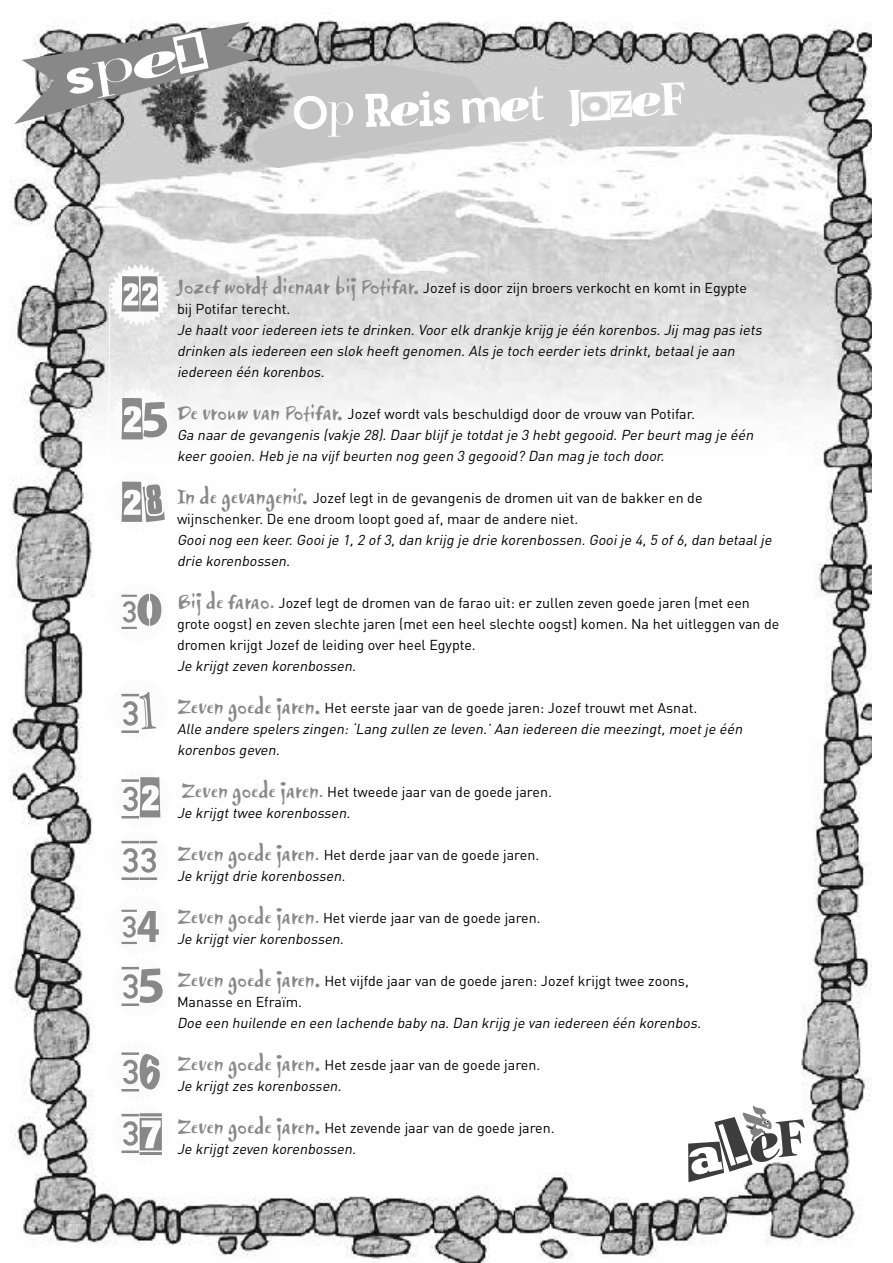
<style>
.page{position:relative;width:893px;height:1263px;background:#fff}
.page>*{position:absolute;margin:0;border:0;box-sizing:border-box;transform-origin:0 0}
.t1{font:59.55px "MPF Kidnapped";color:#8a8a8a}
.t2{font:57.75px "MPF Kidnapped";color:#888}
.t3{font:57.75px "MPF Kidnapped";color:#8a8a8a}
.t4{font:50.7px "MPF Kidnapped";color:#8a8a8a}
.t5{font:50.7px "MPF Kidnapped";color:#888}
.t6{font:50.1px "MPF Kidnapped";color:#fff;scale:1.5 1}
.t7{font:48.9px "MPF Kidnapped";color:#fff}
.t8{font:14.25px/21px "DIN";color:#000}
.t9{font:italic 14.25px/21px "DIN";color:#000}
.s1{font-family:"Airstream ITC Std";font-size:20.25px;color:#888}
.s2{font-style:normal}
.s3{font-family:"Airstream ITC Std";font-style:normal;font-size:20.25px;color:#8a8a8a}
.s4{font-family:"Airstream ITC Std";font-size:20.25px;color:#8a8a8a}
.s5{font-weight:500;font-size:20.25px;color:#8a8a8a}
.s6{font-family:"Airstream ITC Std";font-style:normal;font-size:20.25px;color:#888}
.s7{font-weight:500;font-size:17.25px;color:#8a8a8a}
.s8{font-style:italic}
.s9{font-weight:500;font-size:17.25px;color:#888}
</style>
<div class="page">
<img style="left:10px;top:20px;width:862px;height:1243px">
<img style="left:110px;top:284px;width:85px;height:888px">
<svg style="left:131px;top:187px;width:30px;height:1px"></svg>
<img style="left:131px;top:188px;width:30px;height:30px">
<svg style="left:107px;top:1039px;width:66px;height:126px"></svg>
<svg style="left:107px;top:767px;width:66px;height:252px"></svg>
<svg style="left:107px;top:678px;width:63px;height:63px"></svg>
<svg style="left:107px;top:581px;width:63px;height:63px"></svg>
<svg style="left:107px;top:470px;width:63px;height:63px"></svg>
<svg style="left:110px;top:387px;width:63px;height:63px"></svg>
<svg style="left:107px;top:264px;width:63px;height:62px"></svg>
<svg style="left:14px;top:22px;width:480px;height:146px;background:#adadad"></svg>
<svg style="left:604px;top:1105px;width:201px;height:100px"></svg>
<h3 class="t6" style="left:62px;top:57px;width:96px;rotate:-12deg">spel</h3>
<h3 class="t7" style="left:293px;top:91px;width:394px;rotate:-2deg">Op reis met jozef</h3>
<h3 class="t5" style="left:122px;top:269px;width:39px">22</h3>
<p class="t8" style="left:177px;top:277px;width:572px"><span class="s1">Jozef wordt dienaar bij Potifar.</span> Jozef is door zijn broers verkocht en komt in Egypte bij Potifar terecht.</p>
<p class="t9" style="left:177px;top:319px;width:589px">Je haaltvoor iedereen iets te drinken.Voor elk drankje krijg je één korenbos.Jij mag pas iets drinken als iedereen een slok heeftgenomen.Als je toch eerder iets drinkt,betaalje aan iedereen één korenbos<span class="s2">.</span></p>
<h1 class="t1" style="left:122px;top:390px;width:48px">25</h1>
<p class="t9" style="left:177px;top:403px;width:581px"><span class="s3">De vrouw van Potifar.</span> <span class="s2">Jozef wordt vals beschuldigd door de vrouw van Potifar.<br></span>Ga naar de gevangenis (vakje 28).Daar blijfje totdatje 3 hebtgegooid.Per beurtmag je één keer gooien.Heb je na vijfbeurten nog geen 3 gegooid? Dan mag je toch door.</p>
<h2 class="t2" style="left:122px;top:474px;width:45px">28</h2>
<p class="t8" style="left:177px;top:487px;width:527px"><span class="s1">In de gevangenis.</span> Jozef legt in de gevangenis de dromen uit van de bakker en de wijnschenker. De ene droom loopt goed af, maar de andere niet.</p>
<p class="t9" style="left:177px;top:529px;width:599px">Gooinog een keer.Gooije 1,2 of3,dan krijg je drie korenbossen.Gooije 4,5 of6,dan betaalje drie korenbossen.</p>
<h3 class="t4" style="left:122px;top:586px;width:42px">30</h3>
<p class="t8" style="left:177px;top:592px;width:604px"><span class="s4">Bij de farao</span><span class="s5">.</span> Jozef legt de dromen van de farao uit: er zullen zeven goede jaren (met een grote oogst) en zeven slechte jaren (met een heel slechte oogst) komen. Na het uitleggen van de dromen krijgt Jozef de leiding over heel Egypte.</p>
<p class="t9" style="left:177px;top:655px;width:184px">Je krijgtzeven korenbossen.</p>
<h2 class="t2" style="left:122px;top:684px;width:37px">31</h2>
<p class="t9" style="left:177px;top:697px;width:570px"><span class="s6">Zeven goede jaren.</span> <span class="s2">Het eerste jaar van de goede jaren: Jozef trouwt met Asnat.<br></span>Alle andere spelers zingen:‘Lang zullen ze leven.’Aan iedereen die meezingt,moetje één korenbos geven.</p>
<h2 class="t3" style="left:122px;top:769px;width:41px">32</h2>
<p class="t8" style="left:177px;top:781px;width:376px"><span class="s4">Zeven goede jaren</span><span class="s7">.</span> Het tweede jaar van de goede jaren.<br><span class="s8">Je krijgttwee korenbossen.</span></p>
<h2 class="t2" style="left:122px;top:831px;width:38px">33</h2>
<p class="t8" style="left:177px;top:844px;width:364px"><span class="s1">Zeven goede jaren</span><span class="s9">.</span> Het derde jaar van de goede jaren.<br><span class="s8">Je krijgtdrie korenbossen.</span></p>
<h3 class="t4" style="left:122px;top:901px;width:40px">34</h3>
<p class="t8" style="left:177px;top:907px;width:365px"><span class="s4">Zeven goede jaren</span><span class="s7">.</span> Het vierde jaar van de goede jaren.<br><span class="s8">Je krijgtvier korenbossen.</span></p>
<h2 class="t2" style="left:122px;top:957px;width:43px">35</h2>
<p class="t8" style="left:177px;top:970px;width:513px"><span class="s1">Zeven goede jaren.</span> Het vijfde jaar van de goede jaren: Jozef krijgt twee zoons,<br>Manasse en Efraïm.</p>
<p class="t9" style="left:177px;top:1012px;width:528px">Doe een huilende en een lachende baby na.Dan krijg je van iedereen één korenbos.</p>
<h2 class="t3" style="left:122px;top:1042px;width:41px">36</h2>
<p class="t8" style="left:177px;top:1054px;width:365px"><span class="s4">Zeven goede jaren.</span> Het zesde jaar van de goede jaren.<br><span class="s8">Je krijgtzes korenbossen.</span></p>
<h2 class="t2" style="left:122px;top:1104px;width:42px">37</h2>
<p class="t8" style="left:177px;top:1117px;width:379px"><span class="s1">Zeven goede jaren.</span> Het zevende jaar van de goede jaren.<br><span class="s8">Je krijgtzeven korenbossen.</span></p>
</div>
